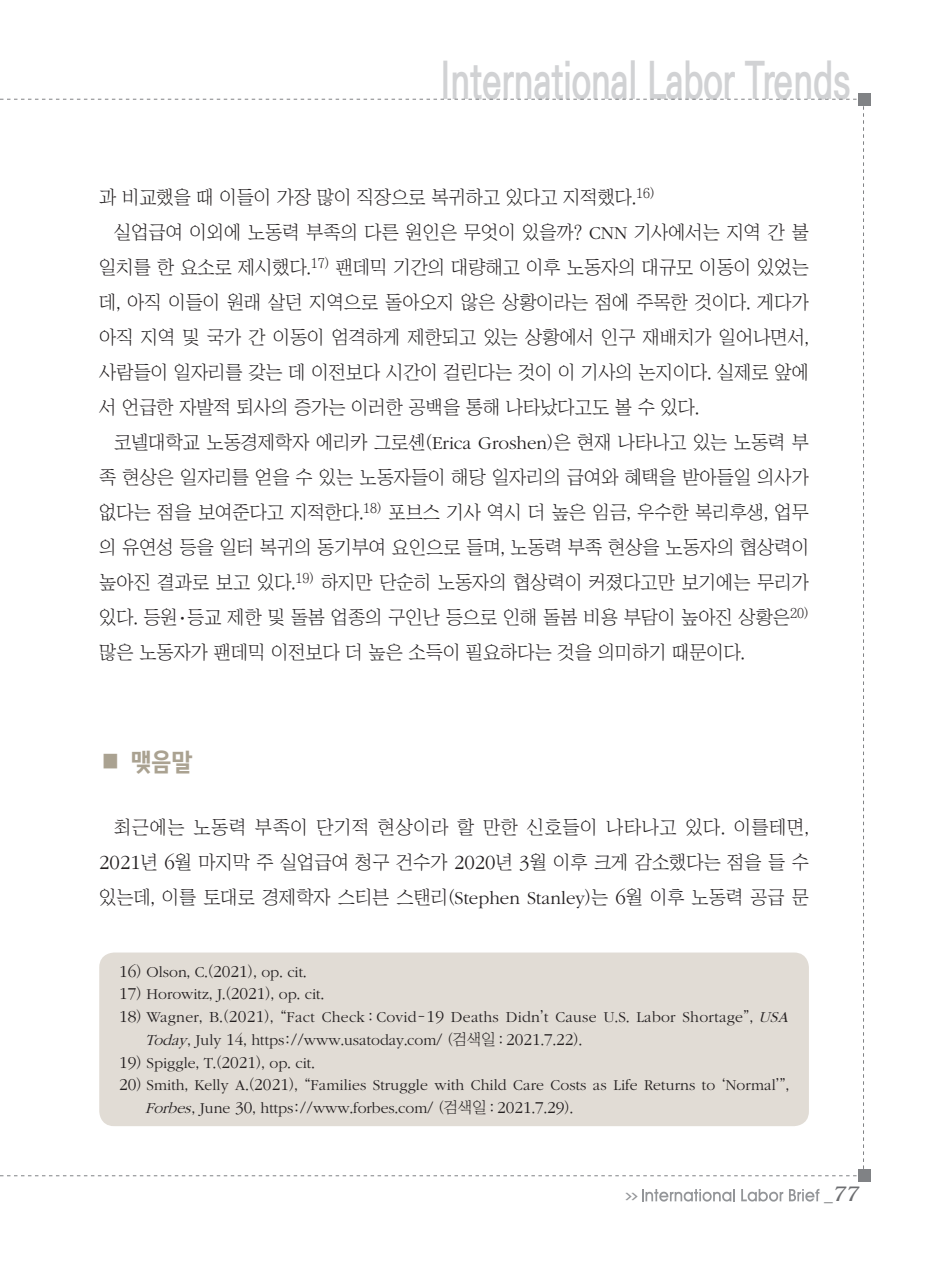
<style>
.page{position:relative;width:933px;height:1275px;background:#fff}
.page>*{position:absolute;margin:0;border:0;box-sizing:border-box;transform-origin:0 0}
.t1{font:700 50.4px "Ko Pub Dotum";color:#d1d2d4;scale:.7 1}
.서론{font:24.5px "KBI Zfor SM Esgo H";color:#aaa291}
.t2{font:italic 300 21px "Bookman";color:#6c6d70}
.본문{font:18.9px/35px "Chosunilbo NM";color:#231f20;text-align:justify}
.각주{font:300 15.75px/22.8px "ITC Garamond Std";letter-spacing:.005em;color:#231f20}
.t3{font:700 7.88px "Ko Pub Dotum";color:#939598;scale:2 1}
.s1{font-family:"ITC Garamond Std";font-weight:300}
.s2{font-family:"ITC Garamond Std";font-weight:300;font-size:20.82px}
.s3{font-size:17.32px}
.s4{font-family:"Chosunilbo NM";font-weight:400}
.s5{font-style:italic}
.s6{font-family:"Helvetica";font-weight:400;font-style:normal;font-size:17.5px}
</style>
<div class="page">
<div style="left:858px;top:93px;width:12px;height:12px;background:#808285"></div>
<div style="left:858px;top:1170px;width:12px;height:12px;background:#808285"></div>
<svg style="left:642px;top:1189px;width:93px;height:13px"></svg>
<svg style="left:741px;top:1189px;width:42px;height:13px"></svg>
<svg style="left:789px;top:1189px;width:30px;height:12px"></svg>
<div style="left:99px;top:952px;width:710px;height:174px;background:#e1dcd5;border-radius:15px"></div>
<h1 class="t1" style="left:440px;top:56px;width:588px">International Labor Trends</h1>
<p class="본문" style="left:99px;top:179px;width:557px">과 비교했을 때 이들이 가장 많이 직장으로 복귀하고 있다고 지적했다.<sup>16)</sup></p>
<p class="본문" style="left:99px;top:214px;width:711px;text-indent:15px">실업급여 이외에 노동력 부족의 다른 원인은 무엇이 있을까? <span class="s1">CNN</span> 기사에서는 지역 간 불 일치를 한 요소로 제시했다.<sup>17)</sup> 팬데믹 기간의 대량해고 이후 노동자의 대규모 이동이 있었는 데, 아직 이들이 원래 살던 지역으로 돌아오지 않은 상황이라는 점에 주목한 것이다. 게다가 아직 지역 및 국가 간 이동이 엄격하게 제한되고 있는 상황에서 인구 재배치가 일어나면서, 사람들이 일자리를 갖는 데 이전보다 시간이 걸린다는 것이 이 기사의 논지이다. 실제로 앞에 서 언급한 자발적 퇴사의 증가는 이러한 공백을 통해 나타났다고도 볼 수 있다.</p>
<p class="본문" style="left:99px;top:424px;width:711px;text-indent:15px">코넬대학교 노동경제학자 에리카 그로셴(<span class="s1">Erica Groshen</span>)은 현재 나타나고 있는 노동력 부 족 현상은 일자리를 얻을 수 있는 노동자들이 해당 일자리의 급여와 혜택을 받아들일 의사가 없다는 점을 보여준다고 지적한다.<sup>18)</sup> 포브스 기사 역시 더 높은 임금, 우수한 복리후생, 업무 의 유연성 등을 일터 복귀의 동기부여 요인으로 들며, 노동력 부족 현상을 노동자의 협상력이 높아진 결과로 보고 있다.<sup>19)</sup> 하지만 단순히 노동자의 협상력이 커졌다고만 보기에는 무리가 있다. 등원⋅등교 제한 및 돌봄 업종의 구인난 등으로 인해 돌봄 비용 부담이 높아진 상황은<sup>20) </sup>많은 노동자가 팬데믹 이전보다 더 높은 소득이 필요하다는 것을 의미하기 때문이다.</p>
<p class="서론" style="left:99px;top:747px;width:95px">■ 맺음말</p>
<p class="본문" style="left:99px;top:809px;width:711px;text-indent:15px">최근에는 노동력 부족이 단기적 현상이라 할 만한 신호들이 나타나고 있다. 이를테면, <span class="s2">2021</span>년 <span class="s2">6</span>월 마지막 주 실업급여 청구 건수가 <span class="s2">2020</span>년 <span class="s2">3</span>월 이후 크게 감소했다는 점을 들 수 있는데, 이를 토대로 경제학자 스티븐 스탠리(<span class="s1">Stephen Stanley</span>)는 <span class="s2">6</span>월 이후 노동력 공급 문</p>
<p class="각주" style="left:119px;top:960px;width:189px"><span class="s3">16</span><span class="s4">)</span> Olson<span class="s4">,</span> C<span class="s4">.(</span><span class="s3">2021</span><span class="s4">),</span> op<span class="s4">.</span> cit<span class="s4">.</span></p>
<p class="각주" style="left:119px;top:983px;width:206px"><span class="s3">17</span><span class="s4">)</span> Horowitz<span class="s4">,</span> J<span class="s4">.(</span><span class="s3">2021</span><span class="s4">),</span> op<span class="s4">.</span> cit<span class="s4">.</span></p>
<p class="각주" style="left:145px;top:1006px;width:648px;text-indent:-26px"><span class="s3">18</span><span class="s4">)</span> Wagner<span class="s4">,</span> B<span class="s4">.(</span><span class="s3">2021</span><span class="s4">), “</span>Fact Check <span class="s4">:</span> Covid<span class="s4">-</span><span class="s3">19</span> Deaths Didn<span class="s4">’</span>t Cause U<span class="s4">.</span>S<span class="s4">.</span> Labor Shortage<span class="s4">”,</span> <span class="s5">USA<br>Today</span><span class="s4">,</span> July <span class="s3">14</span><span class="s4">,</span> https<span class="s4">://</span>www<span class="s4">.</span>usatoday<span class="s4">.</span>com<span class="s4">/ (검색일 :</span> <span class="s3">2021</span><span class="s4">.</span><span class="s3">7</span><span class="s4">.</span><span class="s3">22</span><span class="s4">).</span></p>
<p class="각주" style="left:119px;top:1051px;width:197px"><span class="s3">19</span><span class="s4">)</span> Spiggle<span class="s4">,</span> T<span class="s4">.(</span><span class="s3">2021</span><span class="s4">),</span> op<span class="s4">.</span> cit<span class="s4">.</span></p>
<p class="각주" style="left:145px;top:1074px;width:645px;text-indent:-26px"><span class="s3">20</span><span class="s4">)</span> Smith<span class="s4">,</span> Kelly A<span class="s4">.(</span><span class="s3">2021</span><span class="s4">), “</span>Families Struggle with Child Care Costs as Life Returns to <span class="s4">‘</span>Normal<span class="s4">’”,<br></span><span class="s5">Forbes</span><span class="s4">,</span> June <span class="s3">30</span><span class="s4">,</span> https<span class="s4">://</span>www<span class="s4">.</span>forbes<span class="s4">.</span>com<span class="s4">/ (검색일 :</span> <span class="s3">2021</span><span class="s4">.</span><span class="s3">7</span><span class="s4">.</span><span class="s3">29</span><span class="s4">).</span></p>
<p class="t3" style="left:625px;top:1192px;width:8px">&gt;&gt;</p>
<p class="t2" style="left:824px;top:1182px;width:36px"><span class="s6">_</span>77</p>
</div>
